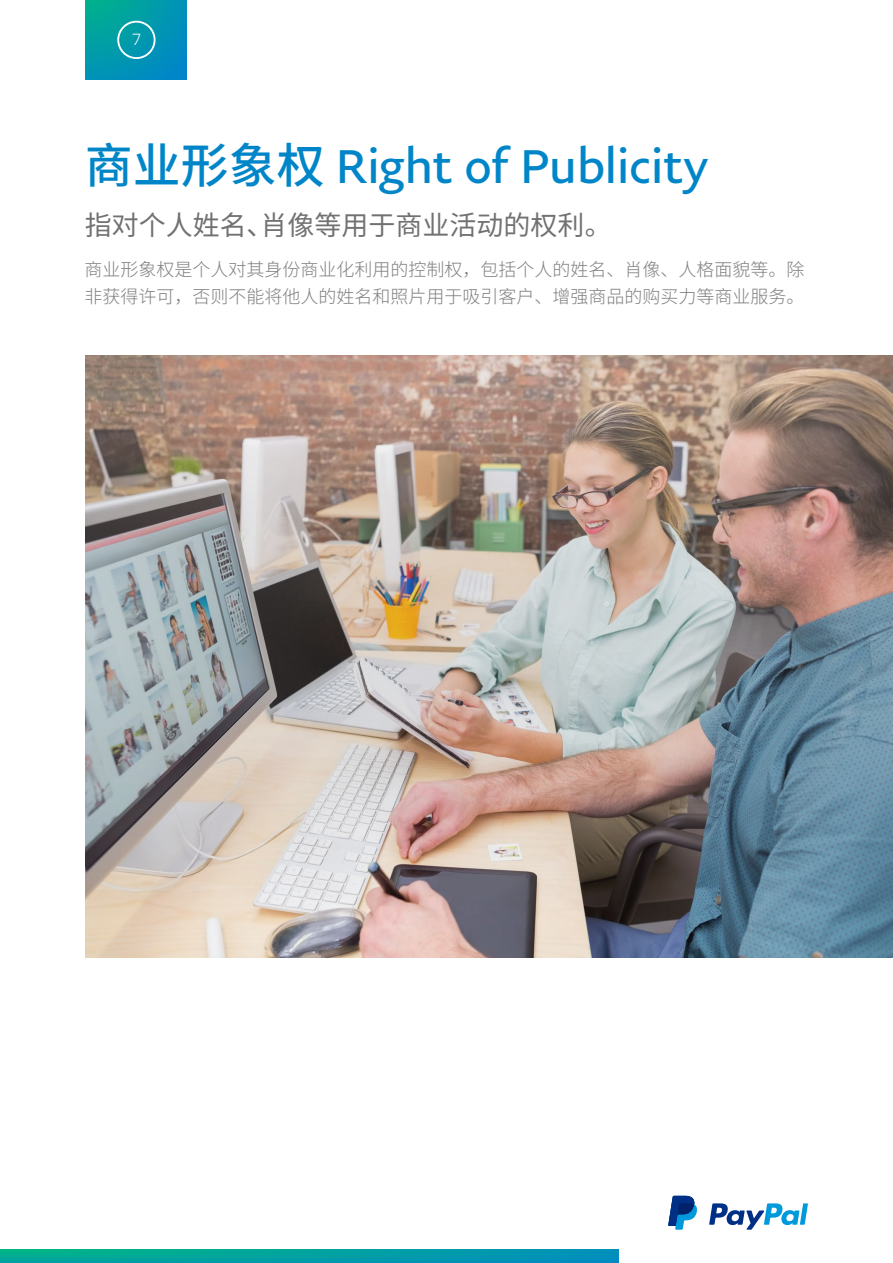
<style>
.page{position:relative;width:893px;height:1263px;background:#fff}
.page>*{position:absolute;margin:0;border:0;box-sizing:border-box;transform-origin:0 0}
.t1{font:48px "Pay Pal Sans Big";color:#0086c8}
.t2{font:27px "Noto Sans CJ Ksc";color:#727171}
.t3{font:300 18px/27px "Noto Sans CJ Ksc";color:#7f7f7f}
.t4{font:300 16.5px "Pay Pal Sans Big";color:#fff}
.s1{font-family:"Noto Sans CJ Ksc";font-weight:500}
</style>
<div class="page">
<svg style="left:86px;top:0;width:101px;height:80px;background:#0399af"></svg>
<div style="left:117px;top:21px;width:39px;height:38px;border:2px solid #fff;border-radius:50%"></div>
<img style="left:86px;top:355px;width:807px;height:602px">
<svg style="left:0;top:1250px;width:618px;height:13px;background:#009ea4"></svg>
<svg style="left:709px;top:1203px;width:99px;height:27px"></svg>
<svg style="left:668px;top:1196px;width:29px;height:34px"></svg>
<p class="t4" style="left:132px;top:29px;width:10px">7</p>
<h1 class="t1" style="left:85px;top:136px;width:625px"><span class="s1">商业形象权</span> Right of Publicity</h1>
<h2 class="t2" style="left:85px;top:210px;width:528px">指对个人姓名、肖像等用于商业活动的权利。</h2>
<p class="t3" style="left:84px;top:257px;width:721px">商业形象权是个人对其身份商业化利用的控制权，包括个人的姓名、肖像、人格面貌等。除非获得许可，否则不能将他人的姓名和照片用于吸引客户、增强商品的购买力等商业服务。</p>
</div>
